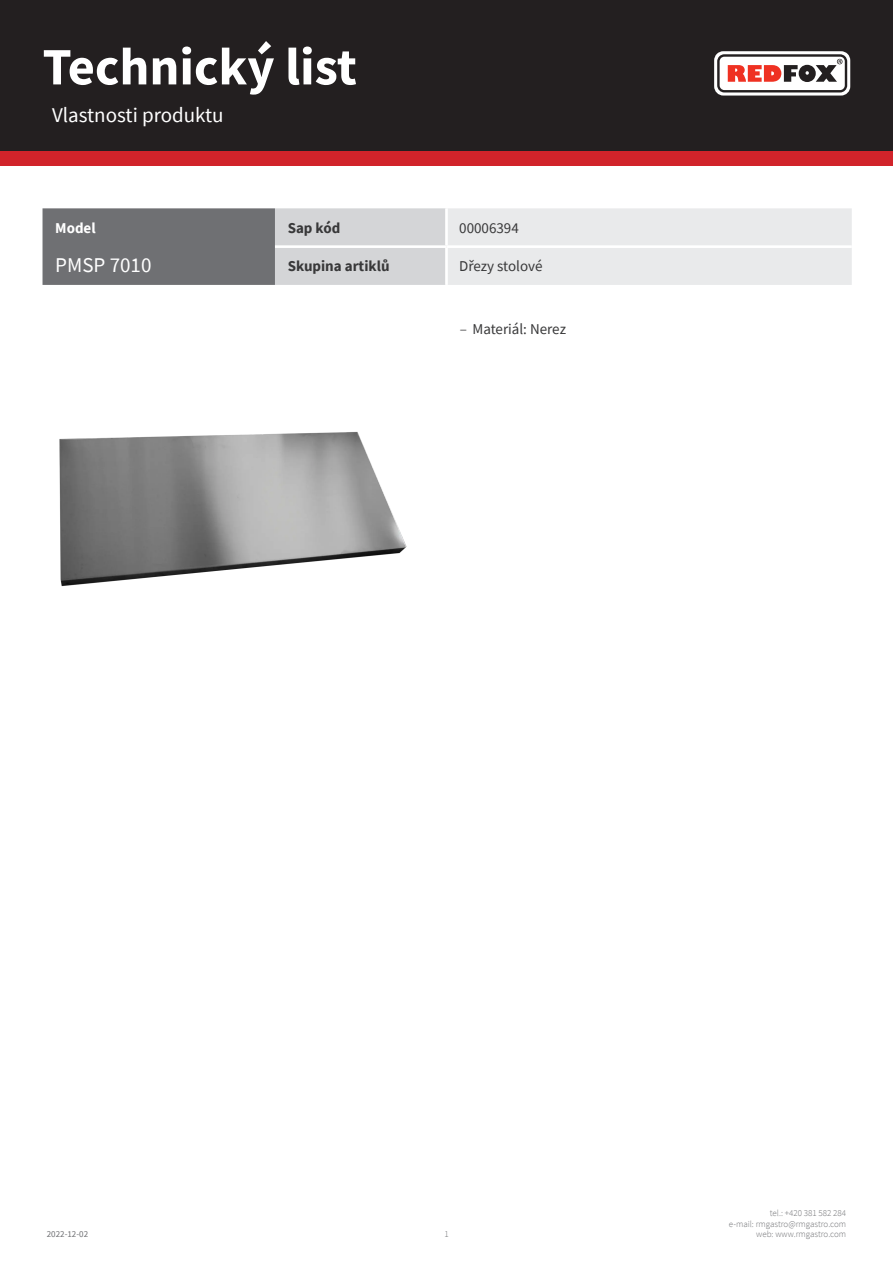
<style>
.page{position:relative;width:893px;height:1263px;background:#fff}
.page>*{position:absolute;margin:0;border:0;box-sizing:border-box;transform-origin:0 0}
.t1{font:700 52.5px "Source Sans Pro";color:#fff}
.kapitola{font:21px "Source Sans Pro";color:#fff}
.tabulka_-_headline{font:21px "Source Sans Pro";color:#fff}
.tabulka_-_text{font:15px "Source Sans Pro";color:#383839}
.tabulka_-_text-2{font:700 15px "Source Sans Pro";color:#383839}
.tabulka_-_text-3{font:700 15px "Source Sans Pro";color:#fff}
.t2{font:300 9px/10.8px "Source Sans Pro";color:#6f7073;text-align:right}
.t3{font:9px "Source Sans Pro";color:#6f7073}
.s1{font-weight:300}
</style>
<div class="page">
<div style="left:0;top:0;width:893px;height:166px;background:#d1232a"></div>
<div style="left:0;top:0;width:893px;height:151px;background:#231f20"></div>
<svg style="left:714px;top:51px;width:136px;height:45px"></svg>
<img style="left:59px;top:431px;width:348px;height:156px">
<svg style="left:43px;top:208px;width:809px;height:77px;background:#c0c1c3"></svg>
<hr style="left:445px;top:208px;width:3px;height:37px;background:#fff">
<hr style="left:275px;top:245px;width:171px;height:3px;background:#fff">
<hr style="left:446px;top:245px;width:406px;height:3px;background:#fff">
<hr style="left:445px;top:248px;width:3px;height:37px;background:#fff">
<h1 class="t1" style="left:43px;top:31px;width:316px">Technický list</h1>
<p class="kapitola" style="left:52px;top:101px;width:173px">Vlastnosti produktu</p>
<p class="tabulka_-_text-3" style="left:55px;top:218px;width:42px">Model</p>
<p class="tabulka_-_text-2" style="left:288px;top:218px;width:54px">Sap kód</p>
<p class="tabulka_-_text" style="left:459px;top:219px;width:61px">00006394</p>
<p class="tabulka_-_headline" style="left:55px;top:251px;width:98px">PMSP 7010</p>
<p class="tabulka_-_text-2" style="left:288px;top:256px;width:103px">Skupina artiklů</p>
<p class="tabulka_-_text" style="left:459px;top:257px;width:85px">Dřezy stolové</p>
<p class="tabulka_-_text" style="left:460px;top:320px;width:108px"><span class="s1">–</span> Materiál: Nerez</p>
<p class="t3" style="left:47px;top:1229px;width:43px">2022-12-02</p>
<p class="t2" style="left:444px;top:1229px;width:6px">1</p>
<p class="t2" style="left:729px;top:1207px;width:119px">tel.: +420 381 582 284<br>e-mail: rmgastro@rmgastro.com web: www.rmgastro.com</p>
</div>
